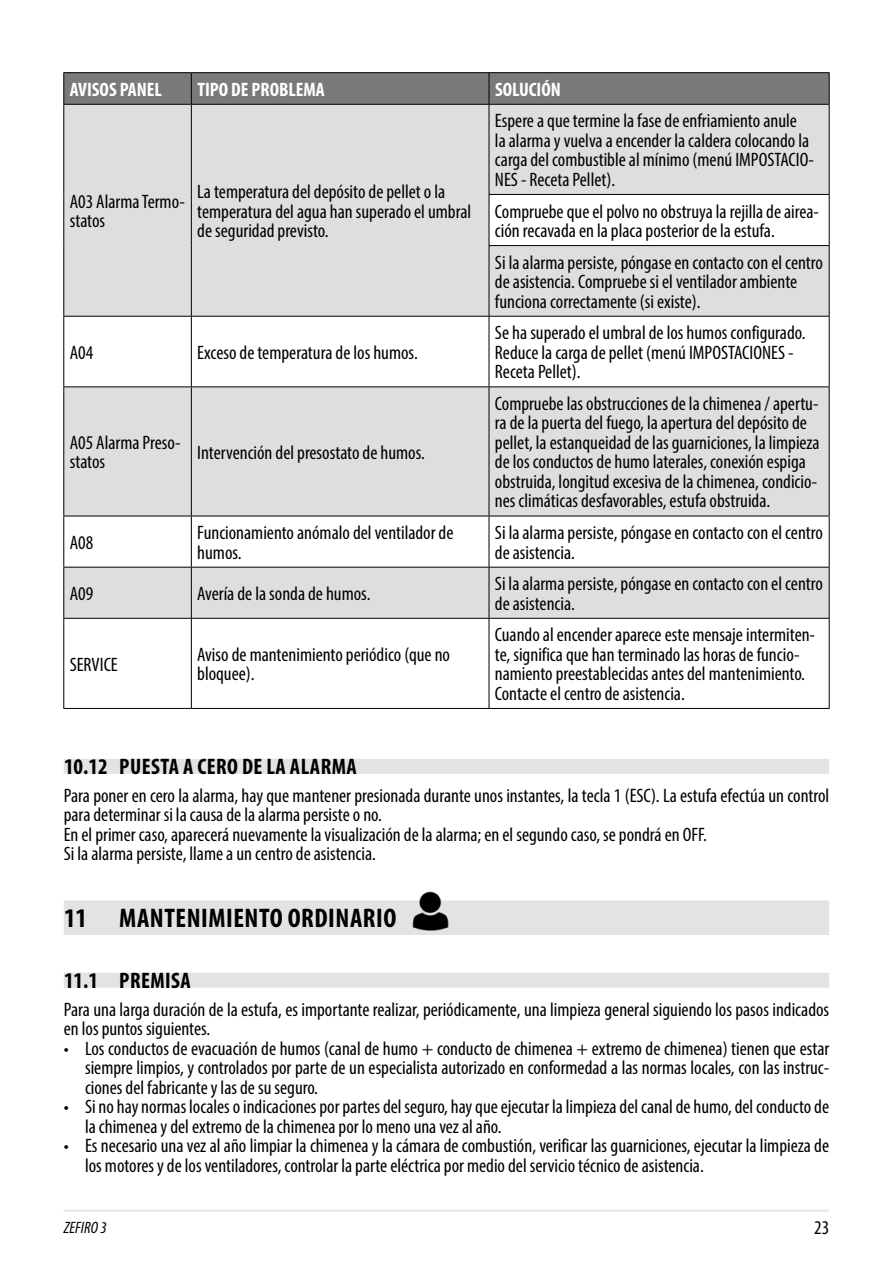
<style>
.page{position:relative;width:893px;height:1263px;background:#fff}
.page>*{position:absolute;margin:0;border:0;box-sizing:border-box;transform-origin:0 0}
.t1{font:700 condensed 27px "Myriad Pro";letter-spacing:.02em;color:#000}
.t2{font:700 condensed 22.5px "Myriad Pro";letter-spacing:.02em;color:#000}
.t3{font:condensed 19.5px/19.5px "Myriad Pro";color:#000}
.t4{font:700 condensed 19.5px "Myriad Pro";color:#fff}
.t5{font:italic condensed 16.5px "Myriad Pro";color:#000}
</style>
<div class="page">
<hr style="left:64px;top:1209px;width:765px;height:3px;background:#e6e6e6">
<div style="left:64px;top:759px;width:765px;height:15px;background:#e3e3e3"></div>
<div style="left:64px;top:900px;width:765px;height:35px;background:#e3e3e3"></div>
<div style="left:64px;top:973px;width:765px;height:15px;background:#e3e3e3"></div>
<div style="left:64px;top:73px;width:765px;height:31px;background:#7a7a7a"></div>
<svg style="left:64px;top:105px;width:765px;height:513px;fill:#dedede"></svg>
<hr style="left:63px;top:72px;width:128px;height:1px;background:#000">
<hr style="left:63px;top:73px;width:1px;height:31px;background:#000">
<hr style="left:63px;top:104px;width:128px;height:1px;background:#000">
<hr style="left:191px;top:72px;width:298px;height:1px;background:#000">
<hr style="left:191px;top:73px;width:1px;height:31px;background:#000">
<hr style="left:191px;top:104px;width:298px;height:1px;background:#000">
<hr style="left:489px;top:72px;width:341px;height:1px;background:#000">
<hr style="left:489px;top:73px;width:1px;height:31px;background:#000">
<hr style="left:829px;top:73px;width:1px;height:31px;background:#000">
<hr style="left:489px;top:104px;width:341px;height:1px;background:#000">
<hr style="left:829px;top:105px;width:1px;height:89px;background:#000">
<hr style="left:489px;top:194px;width:341px;height:1px;background:#000">
<hr style="left:829px;top:195px;width:1px;height:50px;background:#000">
<hr style="left:489px;top:245px;width:341px;height:1px;background:#000">
<hr style="left:829px;top:246px;width:1px;height:70px;background:#000">
<hr style="left:63px;top:317px;width:1px;height:69px;background:#000">
<hr style="left:191px;top:317px;width:1px;height:69px;background:#000">
<hr style="left:489px;top:316px;width:341px;height:1px;background:#000">
<hr style="left:489px;top:317px;width:1px;height:69px;background:#000">
<hr style="left:829px;top:317px;width:1px;height:69px;background:#000">
<hr style="left:63px;top:386px;width:128px;height:1px;background:#000">
<hr style="left:63px;top:387px;width:1px;height:129px;background:#000">
<hr style="left:191px;top:386px;width:298px;height:1px;background:#000">
<hr style="left:191px;top:387px;width:1px;height:129px;background:#000">
<hr style="left:489px;top:386px;width:341px;height:1px;background:#000">
<hr style="left:489px;top:387px;width:1px;height:129px;background:#000">
<hr style="left:829px;top:387px;width:1px;height:129px;background:#000">
<hr style="left:63px;top:516px;width:128px;height:1px;background:#000">
<hr style="left:63px;top:516px;width:1px;height:51px;background:#000">
<hr style="left:191px;top:516px;width:298px;height:1px;background:#000">
<hr style="left:191px;top:516px;width:1px;height:51px;background:#000">
<hr style="left:489px;top:516px;width:341px;height:1px;background:#000">
<hr style="left:489px;top:516px;width:1px;height:51px;background:#000">
<hr style="left:829px;top:516px;width:1px;height:51px;background:#000">
<hr style="left:63px;top:567px;width:128px;height:1px;background:#000">
<hr style="left:63px;top:567px;width:1px;height:51px;background:#000">
<hr style="left:191px;top:567px;width:298px;height:1px;background:#000">
<hr style="left:191px;top:567px;width:1px;height:51px;background:#000">
<hr style="left:489px;top:567px;width:341px;height:1px;background:#000">
<hr style="left:489px;top:567px;width:1px;height:51px;background:#000">
<hr style="left:829px;top:567px;width:1px;height:51px;background:#000">
<hr style="left:63px;top:618px;width:128px;height:1px;background:#000">
<hr style="left:63px;top:619px;width:1px;height:89px;background:#000">
<hr style="left:63px;top:708px;width:128px;height:1px;background:#000">
<hr style="left:191px;top:618px;width:298px;height:1px;background:#000">
<hr style="left:191px;top:619px;width:1px;height:89px;background:#000">
<hr style="left:191px;top:708px;width:298px;height:1px;background:#000">
<hr style="left:489px;top:618px;width:341px;height:1px;background:#000">
<hr style="left:489px;top:619px;width:1px;height:89px;background:#000">
<hr style="left:829px;top:619px;width:1px;height:89px;background:#000">
<hr style="left:489px;top:708px;width:341px;height:1px;background:#000">
<hr style="left:489px;top:105px;width:1px;height:89px;background:#000">
<hr style="left:489px;top:195px;width:1px;height:50px;background:#000">
<hr style="left:489px;top:246px;width:1px;height:70px;background:#000">
<hr style="left:191px;top:316px;width:298px;height:1px;background:#000">
<hr style="left:63px;top:105px;width:1px;height:89px;background:#000">
<hr style="left:191px;top:105px;width:1px;height:89px;background:#000">
<hr style="left:63px;top:194px;width:1px;height:52px;background:#000">
<hr style="left:191px;top:194px;width:1px;height:52px;background:#000">
<hr style="left:63px;top:246px;width:1px;height:70px;background:#000">
<hr style="left:191px;top:246px;width:1px;height:70px;background:#000">
<hr style="left:63px;top:316px;width:128px;height:1px;background:#000">
<img style="left:401px;top:891px;width:59px;height:40px">
<p class="t4" style="left:70px;top:77px;width:94px">AVISOS PANEL</p>
<p class="t4" style="left:197px;top:77px;width:129px">TIPO DE PROBLEMA</p>
<p class="t4" style="left:495px;top:77px;width:67px">SOLUCIÓN</p>
<p class="t3" style="left:70px;top:191px;width:117px">A03 Alarma Termo&shy;statos</p>
<p class="t3" style="left:197px;top:182px;width:275px">La temperatura del depósito de pellet o la temperatura del agua han superado el umbral de seguridad previsto.</p>
<p class="t3" style="left:70px;top:342px;width:25px">A04</p>
<p class="t3" style="left:197px;top:342px;width:222px">Exceso de temperatura de los humos.</p>
<p class="t3" style="left:70px;top:433px;width:113px">A05 Alarma Preso&shy;statos</p>
<p class="t3" style="left:197px;top:442px;width:229px">Intervención del presostato de humos.</p>
<p class="t3" style="left:495px;top:111px;width:321px">Espere a que termine la fase de enfriamiento anule<br>la alarma y vuelva a encender la caldera colocando la carga del combustible al mínimo (menú IMPOSTACIO-NES - Receta Pellet).</p>
<p class="t3" style="left:495px;top:201px;width:326px">Compruebe que el polvo no obstruya la rejilla de airea&shy;ción recavada en la placa posterior de la estufa.</p>
<p class="t3" style="left:495px;top:252px;width:329px">Si la alarma persiste, póngase en contacto con el centro de asistencia. Compruebe si el ventilador ambiente funciona correctamente (si existe).</p>
<p class="t3" style="left:495px;top:323px;width:312px">Se ha superado el umbral de los humos configurado.<br>Reduce la carga de pellet (menú IMPOSTACIONES -<br>Receta Pellet).</p>
<p class="t3" style="left:495px;top:394px;width:326px">Compruebe las obstrucciones de la chimenea / apertu&shy;ra de la puerta del fuego, la apertura del depósito de pellet, la estanqueidad de las guarniciones, la limpieza de los conductos de humo laterales, conexión espiga obstruida, longitud excesiva de la chimenea, condicio&shy;nes climáticas desfavorables, estufa obstruida.</p>
<p class="t3" style="left:70px;top:532px;width:25px">A08</p>
<p class="t3" style="left:197px;top:523px;width:258px">Funcionamiento anómalo del ventilador de humos.</p>
<p class="t3" style="left:495px;top:523px;width:329px">Si la alarma persiste, póngase en contacto con el centro de asistencia.</p>
<p class="t3" style="left:70px;top:584px;width:25px">A09</p>
<p class="t3" style="left:197px;top:584px;width:175px">Avería de la sonda de humos.</p>
<p class="t3" style="left:495px;top:574px;width:329px">Si la alarma persiste, póngase en contacto con el centro de asistencia.</p>
<p class="t3" style="left:70px;top:654px;width:50px">SERVICE</p>
<p class="t3" style="left:197px;top:644px;width:254px">Aviso de mantenimiento periódico (que no bloquee).</p>
<p class="t3" style="left:495px;top:625px;width:322px">Cuando al encender aparece este mensaje intermiten&shy;te, significa que han terminado las horas de funcio&shy;namiento preestablecidas antes del mantenimiento.<br>Contacte el centro de asistencia.</p>
<p class="t2" style="left:64px;top:752px;width:294px">10.12 PUESTA A CERO DE LA ALARMA</p>
<p class="t3" style="left:64px;top:785px;width:767px">Para poner en cero la alarma, hay que mantener presionada durante unos instantes, la tecla 1 (ESC). La estufa efectúa un control para determinar si la causa de la alarma persiste o no.<br>En el primer caso, aparecerá nuevamente la visualización de la alarma; en el segundo caso, se pondrá en OFF.<br>Si la alarma persiste, llame a un centro de asistencia.</p>
<h1 class="t1" style="left:64px;top:901px;width:334px">11 MANTENIMIENTO ORDINARIO</h1>
<p class="t2" style="left:64px;top:966px;width:128px">11.1 PREMISA</p>
<p class="t3" style="left:64px;top:999px;width:767px">Para una larga duración de la estufa, es importante realizar, periódicamente, una limpieza general siguiendo los pasos indicados en los puntos siguientes.</p>
<p class="t3" style="left:85px;top:1038px;width:746px;text-align:justify;text-indent:-21px">• Los conductos de evacuación de humos (canal de humo + conducto de chimenea + extremo de chimenea) tienen que estar siempre limpios, y controlados por parte de un especialista autorizado en conformedad a las normas locales, con las instruc&shy;ciones del fabricante y las de su seguro.</p>
<p class="t3" style="left:85px;top:1097px;width:746px;text-indent:-21px">• Si no hay normas locales o indicaciones por partes del seguro, hay que ejecutar la limpieza del canal de humo, del conducto de la chimenea y del extremo de la chimenea por lo meno una vez al año.</p>
<p class="t3" style="left:85px;top:1136px;width:746px;text-indent:-21px">• Es necesario una vez al año limpiar la chimenea y la cámara de combustión, verificar las guarniciones, ejecutar la limpieza de los motores y de los ventiladores, controlar la parte eléctrica por medio del servicio técnico de asistencia.</p>
<p class="t5" style="left:64px;top:1217px;width:44px">ZEFIRO 3</p>
<p class="t3" style="left:814px;top:1218px;width:17px">23</p>
</div>
